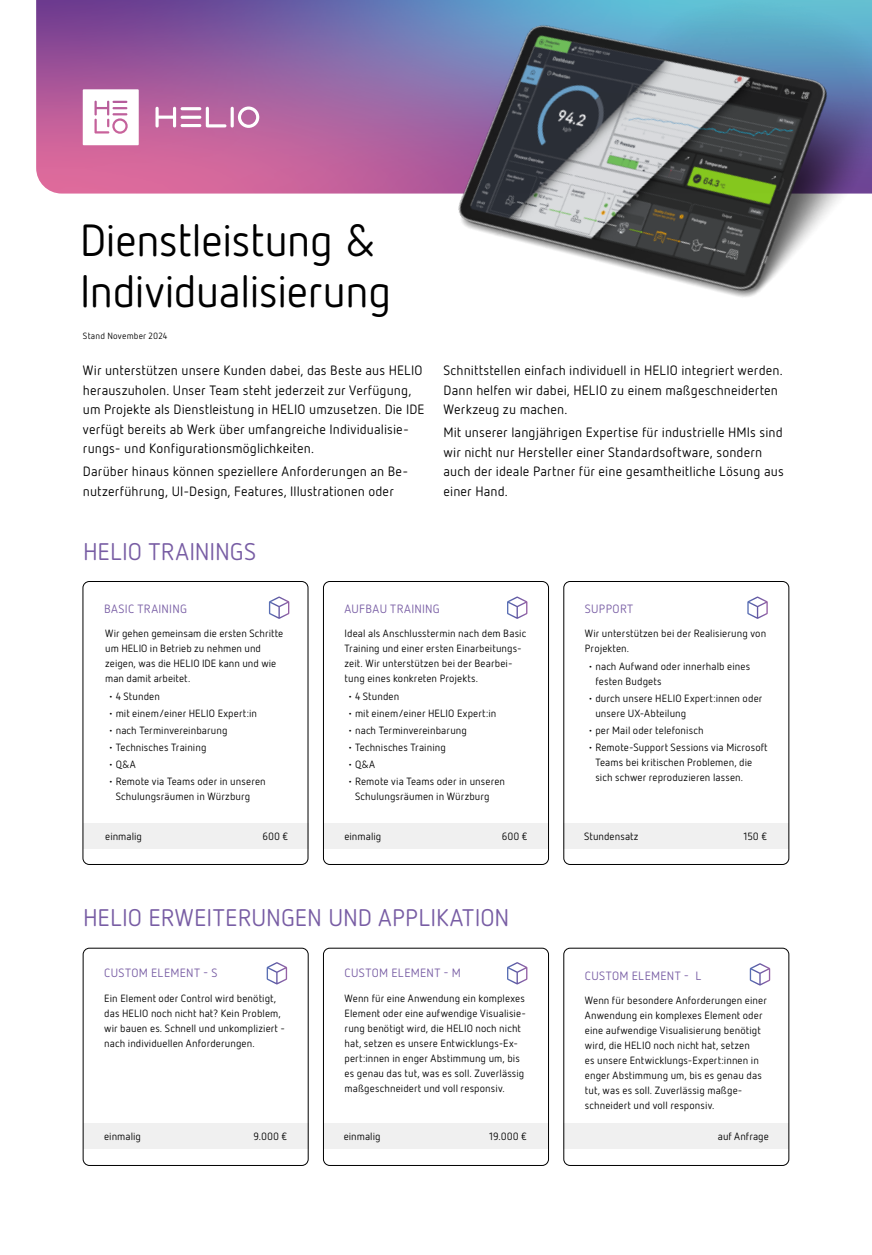
<style>
.page{position:relative;width:872px;height:1255px;background:#fff}
.page>*{position:absolute;margin:0;border:0;box-sizing:border-box;transform-origin:0 0}
.t1{font:45px/51px "Netto OT";letter-spacing:-.02em;color:#000}
.t2{font:24px "Netto OT";color:#785da4}
.t3{font:13.5px/19.5px "Netto OT";letter-spacing:.005em;color:#000}
.t4{font:12px "Netto OT";letter-spacing:.025em;color:#785da4}
.t5{font:10.5px/15px "Netto OT";letter-spacing:.01em;color:#000}
.t6{font:9px "Netto OT";letter-spacing:.02em;color:#000}
</style>
<div class="page">
<img style="left:36px;top:0;width:371px;height:193px">
<svg style="left:155px;top:106px;width:104px;height:22px"></svg>
<svg style="left:83px;top:89px;width:56px;height:56px"></svg>
<img style="left:407px;top:0;width:465px;height:297px">
<div style="left:83px;top:823px;width:225px;height:25px;background:#f0f0f0"></div>
<div style="left:564px;top:823px;width:225px;height:25px;background:#f0f0f0"></div>
<div style="left:323px;top:823px;width:226px;height:25px;background:#f0f0f0"></div>
<div style="left:83px;top:581px;width:225px;height:283px;border:1px solid #000;border-radius:6px"></div>
<div style="left:563px;top:581px;width:226px;height:283px;border:1px solid #000;border-radius:6px"></div>
<div style="left:323px;top:581px;width:226px;height:283px;border:1px solid #000;border-radius:6px"></div>
<svg style="left:269px;top:596px;width:20px;height:23px"></svg>
<svg style="left:507px;top:596px;width:20px;height:23px"></svg>
<div style="left:83px;top:1123px;width:225px;height:25px;background:#f0f0f0"></div>
<div style="left:83px;top:948px;width:225px;height:217px;border:1px solid #000;border-radius:6px"></div>
<svg style="left:267px;top:962px;width:20px;height:22px"></svg>
<svg style="left:747px;top:596px;width:20px;height:23px"></svg>
<div style="left:323px;top:1123px;width:226px;height:25px;background:#f0f0f0"></div>
<div style="left:323px;top:948px;width:226px;height:217px;border:1px solid #000;border-radius:6px"></div>
<svg style="left:507px;top:962px;width:20px;height:22px"></svg>
<div style="left:564px;top:1123px;width:225px;height:25px;background:#f0f0f0"></div>
<div style="left:563px;top:948px;width:226px;height:217px;border:1px solid #000;border-radius:6px"></div>
<svg style="left:749px;top:963px;width:21px;height:22px"></svg>
<h1 class="t1" style="left:80px;top:214px;width:313px">Dienstleistung &amp;<br>Individualisierung</h1>
<p class="t6" style="left:83px;top:330px;width:86px">Stand November 2024</p>
<p class="t3" style="left:83px;top:360px;width:343px">Wir unterstützen unsere Kunden dabei, das Beste aus HELIO herauszuholen. Unser Team steht jederzeit zur Verfügung, um Projekte als Dienstleistung in HELIO umzusetzen. Die IDE verfügt bereits ab Werk über umfangreiche Individualisie&shy;rungs- und Konfigurationsmöglichkeiten.</p>
<p class="t3" style="left:83px;top:461px;width:327px">Darüber hinaus können speziellere Anforderungen an Be&shy;nutzerführung, UI-Design, Features, Illustrationen oder</p>
<h2 class="t2" style="left:83px;top:537px;width:175px">HELIO TRAININGS</h2>
<p class="t3" style="left:443px;top:360px;width:341px">Schnittstellen einfach individuell in HELIO integriert werden.<br>Dann helfen wir dabei, HELIO zu einem maßgeschneiderten<br>Werkzeug zu machen.</p>
<p class="t3" style="left:443px;top:422px;width:342px">Mit unserer langjährigen Expertise für industrielle HMIs sind wir nicht nur Hersteller einer Standardsoftware, sondern auch der ideale Partner für eine gesamtheitliche Lösung aus einer Hand.</p>
<p class="t4" style="left:104px;top:601px;width:84px">BASIC TRAINING</p>
<p class="t4" style="left:344px;top:601px;width:97px">AUFBAU TRAINING</p>
<p class="t4" style="left:585px;top:601px;width:50px">SUPPORT</p>
<p class="t5" style="left:105px;top:626px;width:180px">Wir gehen gemeinsam die ersten Schritte um HELIO in Betrieb zu nehmen und zeigen, was die HELIO IDE kann und wie man damit arbeitet.</p>
<p class="t5" style="left:108px;top:688px;width:53px">• 4 Stunden</p>
<p class="t5" style="left:108px;top:705px;width:150px">• mit einem/einer HELIO Expert:in</p>
<p class="t5" style="left:108px;top:722px;width:121px">• nach Terminvereinbarung</p>
<p class="t5" style="left:108px;top:739px;width:100px">• Technisches Training</p>
<p class="t5" style="left:108px;top:756px;width:29px">• Q&amp;A</p>
<p class="t5" style="left:116px;top:773px;width:152px;text-indent:-7px">• Remote via Teams oder in unseren<br>Schulungsräumen in Würzburg</p>
<p class="t5" style="left:105px;top:828px;width:38px">einmalig</p>
<p class="t5" style="left:262px;top:828px;width:27px">600 €</p>
<p class="t5" style="left:344px;top:828px;width:38px">einmalig</p>
<p class="t5" style="left:502px;top:828px;width:27px">600 €</p>
<p class="t5" style="left:584px;top:828px;width:56px">Stundensatz</p>
<p class="t5" style="left:743px;top:828px;width:25px">150 €</p>
<p class="t5" style="left:344px;top:626px;width:183px">Ideal als Anschlusstermin nach dem Basic Training und einer ersten Einarbeitungs&shy;zeit. Wir unterstützen bei der Bearbei&shy;tung eines konkreten Projekts.</p>
<p class="t5" style="left:347px;top:688px;width:53px">• 4 Stunden</p>
<p class="t5" style="left:347px;top:705px;width:150px">• mit einem/einer HELIO Expert:in</p>
<p class="t5" style="left:347px;top:722px;width:121px">• nach Terminvereinbarung</p>
<p class="t5" style="left:347px;top:739px;width:100px">• Technisches Training</p>
<p class="t5" style="left:347px;top:756px;width:29px">• Q&amp;A</p>
<p class="t5" style="left:355px;top:773px;width:152px;text-indent:-7px">• Remote via Teams oder in unseren<br>Schulungsräumen in Würzburg</p>
<p class="t5" style="left:585px;top:626px;width:183px">Wir unterstützen bei der Realisierung von<br>Projekten.</p>
<p class="t5" style="left:595px;top:658px;width:156px;text-indent:-7px">• nach Aufwand oder innerhalb eines festen Budgets</p>
<p class="t5" style="left:595px;top:690px;width:168px;text-indent:-7px">• durch unsere HELIO Expert:innen oder unsere UX-Abteilung</p>
<p class="t5" style="left:588px;top:722px;width:117px">• per Mail oder telefonisch</p>
<p class="t5" style="left:595px;top:739px;width:174px;text-indent:-7px">• Remote-Support Sessions via Microsoft<br>Teams bei kritischen Problemen, die sich schwer reproduzieren lassen.</p>
<h2 class="t2" style="left:83px;top:902px;width:428px">HELIO ERWEITERUNGEN UND APPLIKATION</h2>
<p class="t4" style="left:104px;top:965px;width:115px">CUSTOM ELEMENT - S</p>
<p class="t4" style="left:344px;top:965px;width:118px">CUSTOM ELEMENT - M</p>
<p class="t5" style="left:104px;top:990px;width:182px">Ein Element oder Control wird benötigt, das HELIO noch nicht hat? Kein Problem, wir bauen es. Schnell und unkompliziert - nach individuellen Anforderungen.</p>
<p class="t5" style="left:344px;top:990px;width:183px">Wenn für eine Anwendung ein komplexes Element oder eine aufwendige Visualisie&shy;rung benötigt wird, die HELIO noch nicht hat, setzen es unsere Entwicklungs-Ex&shy;pert:innen in enger Abstimmung um, bis es genau das tut, was es soll. Zuverlässig maßgeschneidert und voll responsiv.</p>
<p class="t5" style="left:104px;top:1128px;width:38px">einmalig</p>
<p class="t5" style="left:253px;top:1128px;width:35px">9.000 €</p>
<p class="t5" style="left:344px;top:1128px;width:38px">einmalig</p>
<p class="t5" style="left:489px;top:1128px;width:39px">19.000 €</p>
<p class="t4" style="left:585px;top:967px;width:118px">CUSTOM ELEMENT - L</p>
<p class="t5" style="left:585px;top:992px;width:184px">Wenn für besondere Anforderungen einer Anwendung ein komplexes Element oder eine aufwendige Visualisierung benötigt wird, die HELIO noch nicht hat, setzen<br>es unsere Entwicklungs-Expert:innen in enger Abstimmung um, bis es genau das tut, was es soll. Zuverlässig maßge&shy;schneidert und voll responsiv.</p>
<p class="t5" style="left:718px;top:1128px;width:53px">auf Anfrage</p>
</div>
